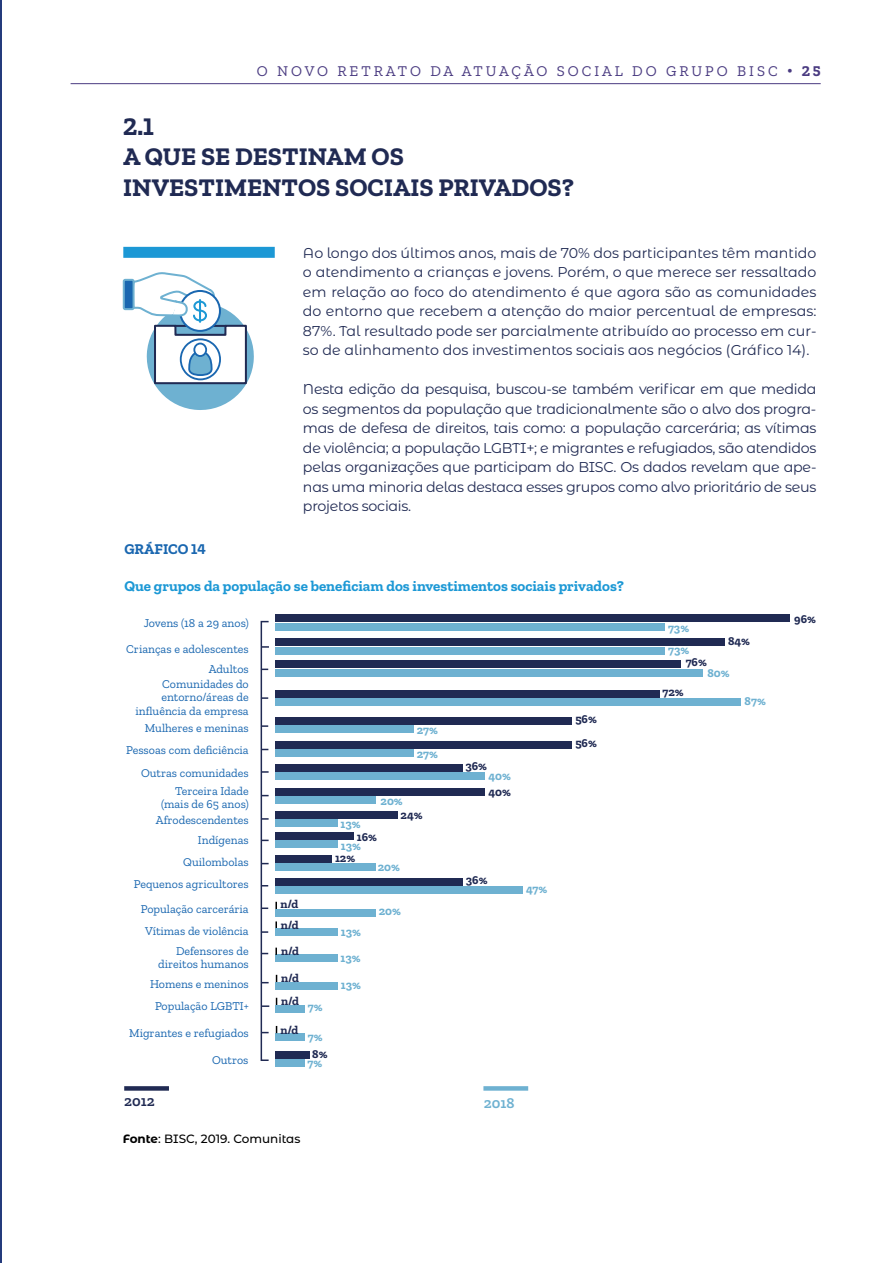
<style>
.page{position:relative;width:893px;height:1263px;background:#fff}
.page>*{position:absolute;margin:0;border:0;box-sizing:border-box;transform-origin:0 0}
.t1{font:700 25.5px/30.6px "Zilla Slab";color:#202a53}
.t2{font:700 15px "Zilla Slab";color:#1c98d5}
.t3{font:15px "Zilla Slab";letter-spacing:.2em;color:#4a3b81}
.t4{font:700 15px "Zilla Slab";color:#1a67b0}
.t5{font:600 15px "Zilla Slab";color:#202a53}
.t6{font:600 15px "Zilla Slab";color:#6eb1d1}
.t7{font:14.25px/19.5px "Montserrat Alternates";letter-spacing:-.02em;color:#202a53;text-align:justify}
.t8{font:12px/13.5px "Zilla Slab";color:#1a67b0;text-align:right}
.t9{font:700 12px/20.2px "Zilla Slab";color:#202a53}
.t10{font:700 12px/26.2px "Zilla Slab";color:#6eb1d1}
.t11{font:500 12px "Montserrat Alternates";color:#000}
.s1{font-family:"Montserrat";font-weight:700}
.s2{font-weight:700}
</style>
<div class="page">
<hr style="left:71px;top:83px;width:750px;height:1px;background:#4a3b81">
<hr style="left:0;top:0;width:1px;height:1263px;background:#243b7c">
<div style="left:123px;top:247px;width:152px;height:11px;background:#1c98d5"></div>
<div style="left:124px;top:1086px;width:45px;height:5px;background:#202a53"></div>
<div style="left:483px;top:1086px;width:45px;height:5px;background:#6eb1d1"></div>
<svg style="left:275px;top:921px;width:2px;height:7px"></svg>
<div style="left:275px;top:623px;width:390px;height:7px;background:#6eb1d1"></div>
<div style="left:275px;top:615px;width:515px;height:7px;background:#202a53"></div>
<div style="left:275px;top:772px;width:210px;height:8px;background:#6eb1d1"></div>
<div style="left:275px;top:764px;width:188px;height:7px;background:#202a53"></div>
<div style="left:275px;top:841px;width:63px;height:7px;background:#6eb1d1"></div>
<div style="left:275px;top:832px;width:79px;height:8px;background:#202a53"></div>
<div style="left:275px;top:864px;width:101px;height:7px;background:#6eb1d1"></div>
<div style="left:275px;top:855px;width:57px;height:7px;background:#202a53"></div>
<div style="left:275px;top:887px;width:248px;height:7px;background:#6eb1d1"></div>
<div style="left:275px;top:878px;width:188px;height:7px;background:#202a53"></div>
<div style="left:275px;top:928px;width:63px;height:7px;background:#6eb1d1"></div>
<div style="left:275px;top:909px;width:101px;height:7px;background:#6eb1d1"></div>
<svg style="left:275px;top:902px;width:2px;height:7px"></svg>
<div style="left:275px;top:955px;width:63px;height:7px;background:#6eb1d1"></div>
<svg style="left:275px;top:948px;width:2px;height:7px"></svg>
<div style="left:261px;top:621px;width:8px;height:440px;border:2px solid #202a53"></div>
<svg style="left:261px;top:771px;width:8px;height:2px"></svg>
<svg style="left:261px;top:907px;width:7px;height:2px"></svg>
<svg style="left:261px;top:931px;width:7px;height:2px"></svg>
<div style="left:275px;top:796px;width:101px;height:8px;background:#6eb1d1"></div>
<div style="left:275px;top:788px;width:210px;height:7px;background:#202a53"></div>
<div style="left:275px;top:647px;width:390px;height:7px;background:#6eb1d1"></div>
<div style="left:275px;top:639px;width:450px;height:7px;background:#202a53"></div>
<svg style="left:262px;top:646px;width:7px;height:2px"></svg>
<div style="left:275px;top:669px;width:428px;height:7px;background:#6eb1d1"></div>
<div style="left:275px;top:661px;width:406px;height:7px;background:#202a53"></div>
<div style="left:275px;top:698px;width:466px;height:7px;background:#6eb1d1"></div>
<div style="left:275px;top:690px;width:384px;height:7px;background:#202a53"></div>
<svg style="left:261px;top:697px;width:7px;height:2px"></svg>
<div style="left:275px;top:725px;width:139px;height:8px;background:#6eb1d1"></div>
<div style="left:275px;top:717px;width:297px;height:7px;background:#202a53"></div>
<svg style="left:261px;top:725px;width:7px;height:2px"></svg>
<div style="left:275px;top:749px;width:139px;height:8px;background:#6eb1d1"></div>
<div style="left:275px;top:741px;width:297px;height:7px;background:#202a53"></div>
<svg style="left:261px;top:818px;width:8px;height:2px"></svg>
<div style="left:275px;top:819px;width:63px;height:7px;background:#6eb1d1"></div>
<div style="left:275px;top:811px;width:123px;height:7px;background:#202a53"></div>
<div style="left:275px;top:1060px;width:30px;height:7px;background:#6eb1d1"></div>
<div style="left:275px;top:1051px;width:35px;height:7px;background:#202a53"></div>
<div style="left:275px;top:982px;width:63px;height:7px;background:#6eb1d1"></div>
<div style="left:275px;top:1005px;width:30px;height:7px;background:#6eb1d1"></div>
<svg style="left:262px;top:1005px;width:7px;height:2px"></svg>
<div style="left:275px;top:1033px;width:30px;height:7px;background:#6eb1d1"></div>
<div style="left:124px;top:280px;width:10px;height:29px;background:#1a67b0"></div>
<div style="left:123px;top:279px;width:12px;height:31px;border:2px solid #6eb1d1"></div>
<svg style="left:131px;top:272px;width:123px;height:138px"></svg>
<p class="t3" style="left:257px;top:62px;width:565px">O NOVO RETRATO DA ATUAÇÃO SOCIAL DO GRUPO BISC <span class="s1">•</span> <span class="s2">25</span></p>
<h1 class="t1" style="left:123px;top:111px;width:452px">2.1<br>A QUE SE DESTINAM OS<br>INVESTIMENTOS SOCIAIS PRIVADOS?</h1>
<p class="t7" style="left:303px;top:242px;width:515px">Ao longo dos últimos anos, mais de 70% dos participantes têm mantido o atendimento a crianças e jovens. Porém, o que merece ser ressaltado em relação ao foco do atendimento é que agora são as comunidades do entorno que recebem a atenção do maior percentual de empresas:<br>87%. Tal resultado pode ser parcialmente atribuído ao processo em cur&shy;so de alinhamento dos investimentos sociais aos negócios (Gráfico 14).</p>
<p class="t7" style="left:303px;top:379px;width:515px">Nesta edição da pesquisa, buscou-se também verificar em que medida os segmentos da população que tradicionalmente são o alvo dos progra&shy;mas de defesa de direitos, tais como: a população carcerária; as vítimas de violência; a população LGBTI+; e migrantes e refugiados, são atendidos pelas organizações que participam do BISC. Os dados revelam que ape&shy;nas uma minoria delas destaca esses grupos como alvo prioritário de seus projetos sociais.</p>
<p class="t4" style="left:124px;top:540px;width:83px">GRÁFICO 14</p>
<p class="t2" style="left:124px;top:577px;width:501px">Que grupos da população se beneficiam dos investimentos sociais privados?</p>
<p class="t8" style="left:144px;top:617px;width:107px">Jovens (18 a 29 anos)</p>
<p class="t8" style="left:126px;top:642px;width:124px">Crianças e adolescentes</p>
<p class="t8" style="left:209px;top:662px;width:42px">Adultos</p>
<p class="t8" style="left:136px;top:677px;width:115px">Comunidades do entorno/áreas de influência da empresa</p>
<p class="t8" style="left:145px;top:721px;width:105px">Mulheres e meninas</p>
<p class="t10" style="left:417px;top:717px;width:23px">27%</p>
<p class="t8" style="left:126px;top:743px;width:124px">Pessoas com deficiência</p>
<p class="t10" style="left:417px;top:741px;width:23px">27%</p>
<p class="t8" style="left:141px;top:766px;width:109px">Outras comunidades</p>
<p class="t9" style="left:465px;top:756px;width:23px">36%</p>
<p class="t10" style="left:488px;top:763px;width:24px">40%</p>
<p class="t8" style="left:161px;top:784px;width:89px">Terceira Idade (mais de 65 anos)</p>
<p class="t9" style="left:488px;top:782px;width:24px">40%</p>
<p class="t9" style="left:357px;top:827px;width:22px">16%</p>
<p class="t9" style="left:335px;top:848px;width:22px">12%</p>
<p class="t9" style="left:466px;top:870px;width:23px">36%</p>
<p class="t9" style="left:280px;top:894px;width:20px">n/d n/d</p>
<p class="t9" style="left:281px;top:941px;width:19px">n/d</p>
<p class="t10" style="left:381px;top:788px;width:24px">20%</p>
<p class="t8" style="left:156px;top:813px;width:94px">Afrodescendentes</p>
<p class="t9" style="left:401px;top:805px;width:24px">24%</p>
<p class="t10" style="left:341px;top:811px;width:22px">13%</p>
<p class="t8" style="left:134px;top:829px;width:116px;line-height:21.9px">Indígenas<br>Quilombolas<br>Pequenos agricultores</p>
<p class="t8" style="left:141px;top:897px;width:109px;line-height:22.4px;text-align:center">População carcerária<br>Vítimas de violência</p>
<p class="t8" style="left:158px;top:944px;width:92px">Defensores de direitos humanos</p>
<p class="t10" style="left:341px;top:833px;width:22px">13%</p>
<p class="t10" style="left:378px;top:854px;width:24px">20%</p>
<p class="t10" style="left:379px;top:898px;width:24px">20%</p>
<p class="t10" style="left:341px;top:918px;width:22px">13%<br>13%</p>
<p class="t8" style="left:150px;top:978px;width:100px">Homens e meninos</p>
<p class="t8" style="left:155px;top:999px;width:95px">População LGBTI+</p>
<p class="t9" style="left:281px;top:968px;width:19px">n/d</p>
<p class="t9" style="left:281px;top:991px;width:19px">n/d</p>
<p class="t8" style="left:129px;top:1027px;width:121px">Migrantes e refugiados</p>
<p class="t9" style="left:280px;top:1019px;width:19px">n/d</p>
<p class="t8" style="left:212px;top:1053px;width:38px">Outros</p>
<p class="t10" style="left:308px;top:994px;width:16px">7%</p>
<p class="t10" style="left:308px;top:1024px;width:16px">7%</p>
<p class="t9" style="left:312px;top:1043px;width:17px">8%</p>
<p class="t10" style="left:308px;top:1050px;width:16px">7%</p>
<p class="t10" style="left:341px;top:972px;width:22px">13%</p>
<p class="t5" style="left:124px;top:1093px;width:32px">2012</p>
<p class="t6" style="left:484px;top:1095px;width:32px">2018</p>
<p class="t11" style="left:123px;top:1130px;width:179px"><span class="s2">Fonte</span>: BISC, 2019. Comunitas</p>
<p class="t10" style="left:526px;top:876px;width:23px">47%</p>
<p class="t9" style="left:575px;top:709px;width:23px">56%</p>
<p class="t9" style="left:575px;top:733px;width:23px">56%</p>
<p class="t10" style="left:668px;top:615px;width:23px">73%</p>
<p class="t10" style="left:668px;top:637px;width:23px">73%</p>
<p class="t9" style="left:686px;top:652px;width:23px">76%</p>
<p class="t9" style="left:728px;top:630px;width:24px">84%</p>
<p class="t9" style="left:662px;top:682px;width:23px">72%</p>
<p class="t10" style="left:707px;top:660px;width:24px">80%</p>
<p class="t10" style="left:745px;top:688px;width:23px">87%</p>
<p class="t9" style="left:794px;top:609px;width:23px">96%</p>
</div>
